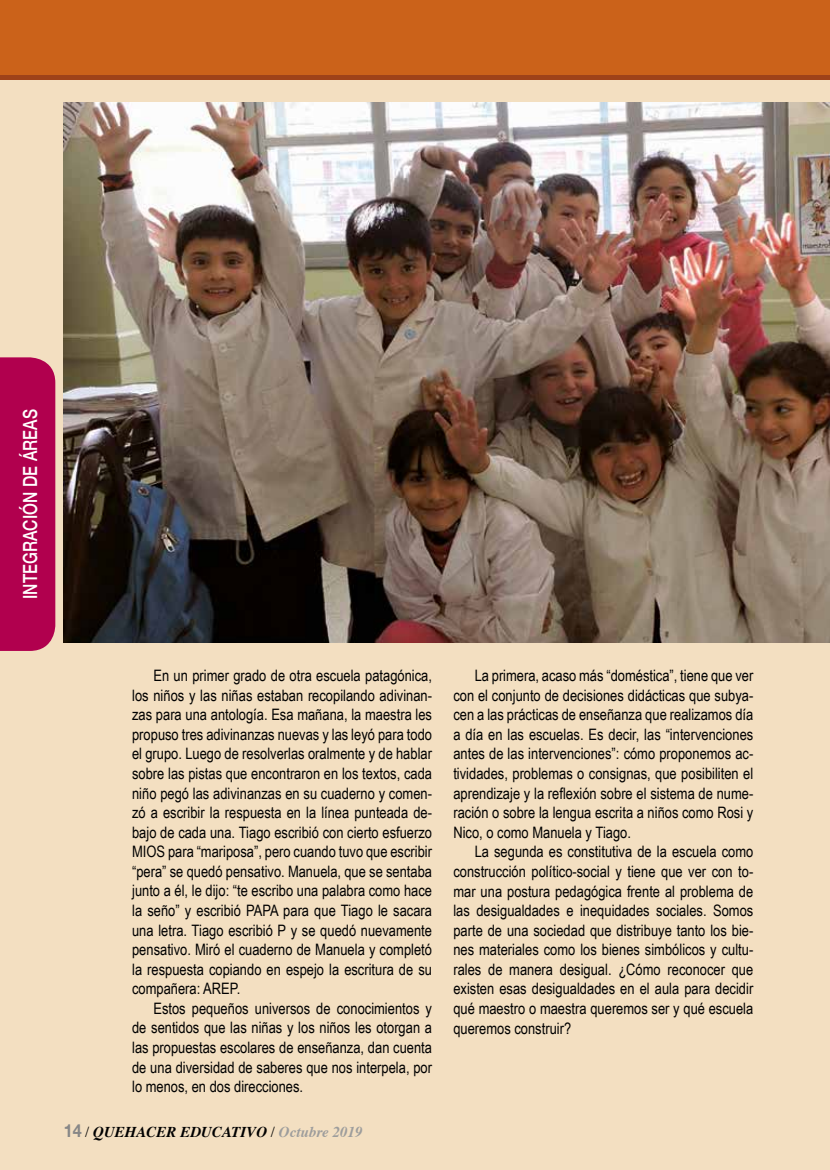
<style>
.page{position:relative;width:830px;height:1170px;background:#fff}
.page>*{position:absolute;margin:0;border:0;box-sizing:border-box;transform-origin:0 0}
.t1{font:500 19.5px "Helvetica Neue";letter-spacing:.005em;color:#fff;scale:.8 1}
.t2{font:15.75px/19.5px "Arial Narrow";color:#000;text-align:justify}
.t3{font:italic 700 15px "Times";color:#000}
.s1{font-family:"Helvetica Neue";font-style:normal;font-size:18px;color:#878787}
.s2{font-weight:400;font-style:normal}
.s3{color:#9d9d9c}
</style>
<div class="page">
<div style="left:0;top:0;width:829px;height:1169px;background:#f3dfc1"></div>
<img style="left:64px;top:102px;width:765px;height:540px">
<svg style="left:0;top:74px;width:829px;height:6px;fill:#9e4219"></svg>
<div style="left:0;top:0;width:829px;height:74px;background:#cb621a"></div>
<div style="left:0;top:357px;width:55px;height:294px;background:#b1004e"></div>
<p class="t1" style="left:15px;top:599px;width:239px;rotate:-90deg">INTEGRACIÓN DE ÁREAS</p>
<p class="t2" style="left:132px;top:665px;width:301px;text-indent:21px">En un primer grado de otra escuela patagónica, los niños y las niñas estaban recopilando adivinan&shy;zas para una antología. Esa mañana, la maestra les propuso tres adivinanzas nuevas y las leyó para todo el grupo. Luego de resolverlas oralmente y de hablar sobre las pistas que encontraron en los textos, cada niño pegó las adivinanzas en su cuaderno y comen&shy;zó a escribir la respuesta en la línea punteada de&shy;bajo de cada una. Tiago escribió con cierto esfuerzo MIOS para “mariposa”, pero cuando tuvo que escribir “pera” se quedó pensativo. Manuela, que se sentaba junto a él, le dijo: “te escribo una palabra como hace la seño” y escribió PAPA para que Tiago le sacara una letra. Tiago escribió P y se quedó nuevamente pensativo. Miró el cuaderno de Manuela y completó la respuesta copiando en espejo la escritura de su compañera: AREP.</p>
<p class="t2" style="left:132px;top:997px;width:301px;text-indent:21px">Estos pequeños universos de conocimientos y de sentidos que las niñas y los niños les otorgan a las propuestas escolares de enseñanza, dan cuenta de una diversidad de saberes que nos interpela, por lo menos, en dos direcciones.</p>
<p class="t3" style="left:64px;top:1117px;width:300px"><span class="s1">14</span> <span class="s2">/</span> QUEHACER EDUCATIVO <span class="s2">/</span> <span class="s3">Octubre 2019</span></p>
<p class="t2" style="left:453px;top:665px;width:301px;text-indent:21px">La primera, acaso más “doméstica”, tiene que ver con el conjunto de decisiones didácticas que subya&shy;cen a las prácticas de enseñanza que realizamos día a día en las escuelas. Es decir, las “intervenciones antes de las intervenciones”: cómo proponemos ac&shy;tividades, problemas o consignas, que posibiliten el aprendizaje y la reflexión sobre el sistema de nume&shy;ración o sobre la lengua escrita a niños como Rosi y Nico, o como Manuela y Tiago.</p>
<p class="t2" style="left:453px;top:841px;width:301px;text-indent:21px">La segunda es constitutiva de la escuela como construcción político-social y tiene que ver con to&shy;mar una postura pedagógica frente al problema de las desigualdades e inequidades sociales. Somos parte de una sociedad que distribuye tanto los bie&shy;nes materiales como los bienes simbólicos y cultu&shy;rales de manera desigual. ¿Cómo reconocer que existen esas desigualdades en el aula para decidir qué maestro o maestra queremos ser y qué escuela queremos construir?</p>
</div>
